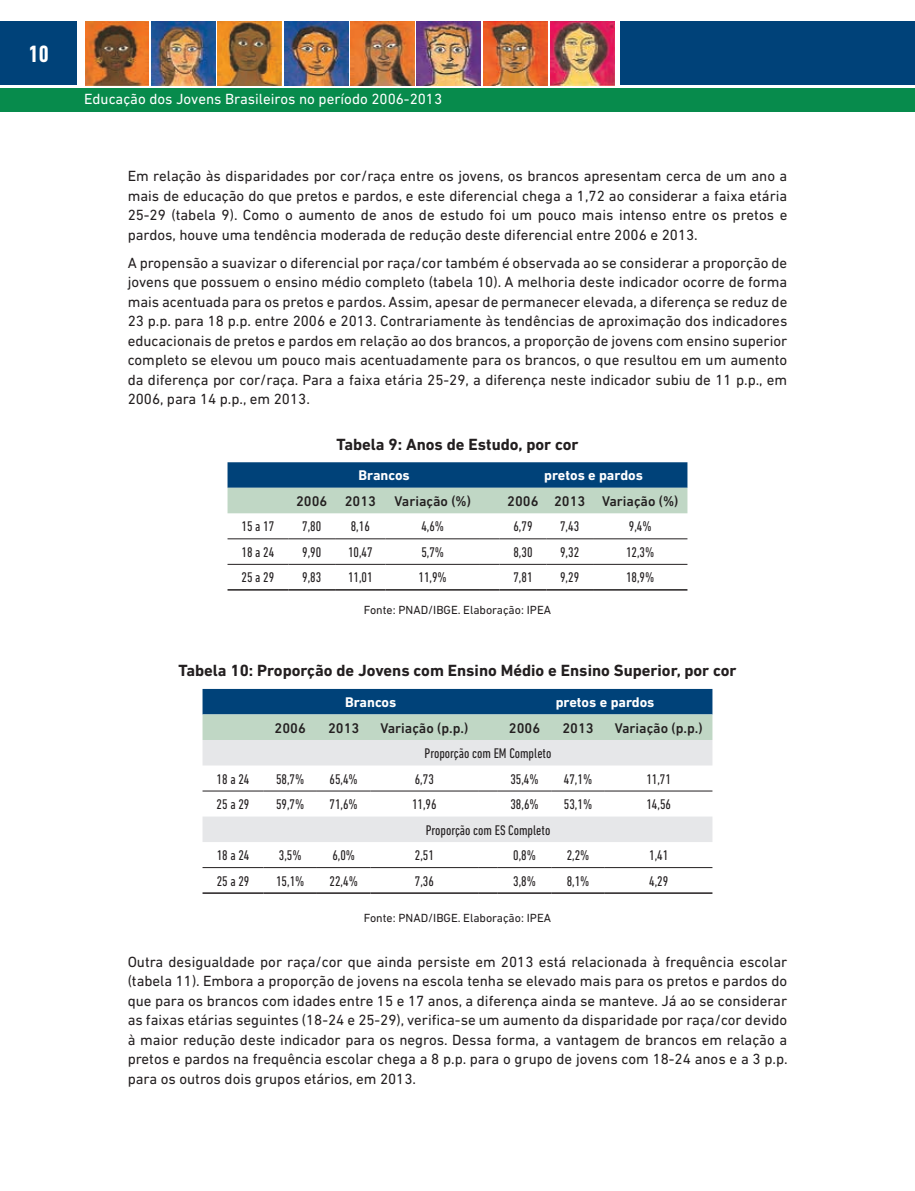
<style>
.page{position:relative;width:915px;height:1191px;background:#fff}
.page>*{position:absolute;margin:0;border:0;box-sizing:border-box;transform-origin:0 0}
.t1{font:700 condensed 24px "DIN Next LT Pro";color:#fff}
.t2{font:700 16.5px "DIN Next LT Pro";color:#231f20}
.t3{font:15px/19.5px "DIN Next LT Pro";color:#231f20;text-align:justify}
.t4{font:15px "DIN Next LT Pro";color:#fff}
.t5{font:condensed 14.25px "DIN Next LT Pro";color:#231f20}
.t6{font:500 14.25px "DIN Next LT Pro";color:#231f20}
.t7{font:700 14.25px "DIN Next LT Pro";color:#fff}
.t8{font:12px "DIN Next LT Pro";color:#231f20}
</style>
<div class="page">
<div style="left:0;top:21px;width:914px;height:64px;background:#004279"></div>
<div style="left:0;top:88px;width:914px;height:24px;background:#078b4c"></div>
<div style="left:78px;top:13px;width:542px;height:72px;background:#fff"></div>
<img style="left:284px;top:21px;width:64px;height:64px">
<img style="left:416px;top:21px;width:64px;height:64px">
<img style="left:483px;top:21px;width:64px;height:64px">
<img style="left:85px;top:21px;width:64px;height:64px">
<img style="left:350px;top:21px;width:64px;height:64px">
<img style="left:550px;top:21px;width:64px;height:64px">
<img style="left:218px;top:21px;width:63px;height:64px">
<img style="left:151px;top:21px;width:64px;height:64px">
<svg style="left:227px;top:462px;width:460px;height:51px;background:#618da0"></svg>
<hr style="left:227px;top:538px;width:61px;height:1px;background:#231f20">
<hr style="left:288px;top:538px;width:47px;height:1px;background:#231f20">
<hr style="left:335px;top:538px;width:50px;height:1px;background:#231f20">
<hr style="left:385px;top:538px;width:95px;height:1px;background:#231f20">
<svg style="left:480px;top:538px;width:19px;height:1px"></svg>
<hr style="left:499px;top:538px;width:47px;height:1px;background:#231f20">
<hr style="left:546px;top:538px;width:46px;height:1px;background:#231f20">
<hr style="left:592px;top:538px;width:95px;height:1px;background:#231f20">
<hr style="left:227px;top:564px;width:61px;height:1px;background:#231f20">
<hr style="left:288px;top:564px;width:47px;height:1px;background:#231f20">
<hr style="left:335px;top:564px;width:50px;height:1px;background:#231f20">
<hr style="left:385px;top:564px;width:95px;height:1px;background:#231f20">
<svg style="left:480px;top:564px;width:19px;height:1px"></svg>
<hr style="left:499px;top:564px;width:47px;height:1px;background:#231f20">
<hr style="left:546px;top:564px;width:46px;height:1px;background:#231f20">
<hr style="left:592px;top:564px;width:95px;height:1px;background:#231f20">
<hr style="left:227px;top:589px;width:61px;height:1px;background:#231f20">
<hr style="left:288px;top:589px;width:47px;height:1px;background:#231f20">
<hr style="left:335px;top:589px;width:50px;height:1px;background:#231f20">
<hr style="left:385px;top:589px;width:95px;height:1px;background:#231f20">
<svg style="left:480px;top:589px;width:19px;height:1px"></svg>
<hr style="left:499px;top:589px;width:47px;height:1px;background:#231f20">
<hr style="left:546px;top:589px;width:46px;height:1px;background:#231f20">
<hr style="left:592px;top:589px;width:95px;height:1px;background:#231f20">
<svg style="left:202px;top:689px;width:510px;height:51px;background:#628ea0"></svg>
<svg style="left:202px;top:740px;width:510px;height:102px"></svg>
<hr style="left:202px;top:790px;width:61px;height:1px;background:#231f20">
<hr style="left:263px;top:790px;width:54px;height:1px;background:#231f20">
<hr style="left:317px;top:790px;width:53px;height:1px;background:#231f20">
<hr style="left:370px;top:790px;width:108px;height:1px;background:#231f20">
<svg style="left:478px;top:790px;width:19px;height:1px"></svg>
<hr style="left:497px;top:790px;width:54px;height:1px;background:#231f20">
<hr style="left:551px;top:790px;width:53px;height:1px;background:#231f20">
<hr style="left:604px;top:790px;width:108px;height:1px;background:#231f20">
<hr style="left:202px;top:867px;width:61px;height:1px;background:#231f20">
<hr style="left:263px;top:867px;width:54px;height:1px;background:#231f20">
<hr style="left:317px;top:867px;width:53px;height:1px;background:#231f20">
<hr style="left:370px;top:867px;width:108px;height:1px;background:#231f20">
<svg style="left:478px;top:867px;width:19px;height:1px"></svg>
<hr style="left:497px;top:867px;width:54px;height:1px;background:#231f20">
<hr style="left:551px;top:867px;width:53px;height:1px;background:#231f20">
<hr style="left:604px;top:867px;width:108px;height:1px;background:#231f20">
<hr style="left:202px;top:892px;width:61px;height:2px;background:#231f20">
<hr style="left:263px;top:892px;width:54px;height:2px;background:#231f20">
<hr style="left:317px;top:892px;width:53px;height:2px;background:#231f20">
<hr style="left:370px;top:892px;width:108px;height:2px;background:#231f20">
<svg style="left:478px;top:892px;width:19px;height:2px"></svg>
<hr style="left:497px;top:892px;width:54px;height:2px;background:#231f20">
<hr style="left:551px;top:892px;width:53px;height:2px;background:#231f20">
<hr style="left:604px;top:892px;width:108px;height:2px;background:#231f20">
<h1 class="t1" style="left:29px;top:40px;width:21px">10</h1>
<p class="t4" style="left:84px;top:90px;width:359px">Educação dos Jovens Brasileiros no período 2006-2013</p>
<p class="t3" style="left:128px;top:166px;width:661px">Em relação às disparidades por cor/raça entre os jovens, os brancos apresentam cerca de um ano a mais de educação do que pretos e pardos, e este diferencial chega a 1,72 ao considerar a faixa etária 25-29 (tabela 9). Como o aumento de anos de estudo foi um pouco mais intenso entre os pretos e pardos, houve uma tendência moderada de redução deste diferencial entre 2006 e 2013.</p>
<p class="t3" style="left:128px;top:253px;width:661px">A propensão a suavizar o diferencial por raça/cor também é observada ao se considerar a proporção de jovens que possuem o ensino médio completo (tabela 10). A melhoria deste indicador ocorre de forma mais acentuada para os pretos e pardos. Assim, apesar de permanecer elevada, a diferença se reduz de 23 p.p. para 18 p.p. entre 2006 e 2013. Contrariamente às tendências de aproximação dos indicadores educacionais de pretos e pardos em relação ao dos brancos, a proporção de jovens com ensino superior completo se elevou um pouco mais acentuadamente para os brancos, o que resultou em um aumento da diferença por cor/raça. Para a faixa etária 25-29, a diferença neste indicador subiu de 11 p.p., em 2006, para 14 p.p., em 2013.</p>
<p class="t2" style="left:336px;top:434px;width:244px">Tabela 9: Anos de Estudo, por cor</p>
<p class="t7" style="left:358px;top:467px;width:53px">Brancos</p>
<p class="t7" style="left:544px;top:467px;width:100px">pretos e pardos</p>
<p class="t6" style="left:296px;top:493px;width:81px">2006 2013</p>
<p class="t6" style="left:394px;top:493px;width:78px">Variação (%)</p>
<p class="t6" style="left:507px;top:493px;width:172px">2006 2013 Variação (%)</p>
<p class="t5" style="left:241px;top:518px;width:34px">15 a 17</p>
<p class="t5" style="left:302px;top:518px;width:21px">7,80</p>
<p class="t5" style="left:350px;top:518px;width:21px">8,16</p>
<p class="t5" style="left:421px;top:518px;width:24px">4,6%</p>
<p class="t5" style="left:513px;top:518px;width:21px">6,79</p>
<p class="t5" style="left:560px;top:518px;width:21px">7,43</p>
<p class="t5" style="left:628px;top:518px;width:24px">9,4%</p>
<p class="t5" style="left:241px;top:544px;width:34px">18 a 24</p>
<p class="t5" style="left:302px;top:544px;width:21px">9,90</p>
<p class="t5" style="left:348px;top:544px;width:26px">10,47</p>
<p class="t5" style="left:421px;top:544px;width:24px">5,7%</p>
<p class="t5" style="left:513px;top:544px;width:21px">8,30</p>
<p class="t5" style="left:560px;top:544px;width:21px">9,32</p>
<p class="t5" style="left:626px;top:544px;width:30px">12,3%</p>
<p class="t5" style="left:241px;top:569px;width:34px">25 a 29</p>
<p class="t5" style="left:302px;top:569px;width:21px">9,83</p>
<p class="t5" style="left:348px;top:569px;width:26px">11,01</p>
<p class="t5" style="left:418px;top:569px;width:30px">11,9%</p>
<p class="t5" style="left:513px;top:569px;width:21px">7,81</p>
<p class="t5" style="left:560px;top:569px;width:21px">9,29</p>
<p class="t5" style="left:626px;top:569px;width:30px">18,9%</p>
<p class="t8" style="left:364px;top:603px;width:189px">Fonte: PNAD/IBGE. Elaboração: IPEA</p>
<p class="t2" style="left:178px;top:661px;width:559px">Tabela 10: Proporção de Jovens com Ensino Médio e Ensino Superior, por cor</p>
<p class="t7" style="left:345px;top:694px;width:53px">Brancos</p>
<p class="t7" style="left:555px;top:694px;width:100px">pretos e pardos</p>
<p class="t6" style="left:274px;top:719px;width:33px">2006</p>
<p class="t6" style="left:328px;top:719px;width:33px">2013</p>
<p class="t6" style="left:380px;top:719px;width:89px">Variação (p.p.)</p>
<p class="t6" style="left:508px;top:719px;width:33px">2006</p>
<p class="t6" style="left:562px;top:719px;width:33px">2013</p>
<p class="t6" style="left:614px;top:719px;width:89px">Variação (p.p.)</p>
<p class="t5" style="left:424px;top:745px;width:128px">Proporção com EM Completo</p>
<p class="t5" style="left:216px;top:770px;width:34px">18 a 24</p>
<p class="t5" style="left:276px;top:770px;width:30px">58,7%</p>
<p class="t5" style="left:329px;top:770px;width:30px">65,4%</p>
<p class="t5" style="left:414px;top:770px;width:21px">6,73</p>
<p class="t5" style="left:510px;top:770px;width:30px">35,4%</p>
<p class="t5" style="left:563px;top:770px;width:30px">47,1%</p>
<p class="t5" style="left:646px;top:770px;width:26px">11,71</p>
<p class="t5" style="left:216px;top:796px;width:34px">25 a 29</p>
<p class="t5" style="left:276px;top:796px;width:30px">59,7%</p>
<p class="t5" style="left:329px;top:796px;width:30px">71,6%</p>
<p class="t5" style="left:412px;top:796px;width:26px">11,96</p>
<p class="t5" style="left:510px;top:796px;width:30px">38,6%</p>
<p class="t5" style="left:563px;top:796px;width:30px">53,1%</p>
<p class="t5" style="left:646px;top:796px;width:26px">14,56</p>
<p class="t5" style="left:425px;top:821px;width:126px">Proporção com ES Completo</p>
<p class="t5" style="left:216px;top:847px;width:34px">18 a 24</p>
<p class="t5" style="left:279px;top:847px;width:24px">3,5%</p>
<p class="t5" style="left:332px;top:847px;width:24px">6,0%</p>
<p class="t5" style="left:414px;top:847px;width:21px">2,51</p>
<p class="t5" style="left:513px;top:847px;width:24px">0,8%</p>
<p class="t5" style="left:566px;top:847px;width:24px">2,2%</p>
<p class="t5" style="left:649px;top:847px;width:21px">1,41</p>
<p class="t5" style="left:217px;top:872px;width:34px">25 a 29</p>
<p class="t5" style="left:276px;top:872px;width:30px">15,1%</p>
<p class="t5" style="left:329px;top:872px;width:30px">22,4%</p>
<p class="t5" style="left:414px;top:872px;width:21px">7,36</p>
<p class="t5" style="left:513px;top:872px;width:24px">3,8%</p>
<p class="t5" style="left:566px;top:872px;width:24px">8,1%</p>
<p class="t5" style="left:649px;top:872px;width:21px">4,29</p>
<p class="t8" style="left:364px;top:910px;width:189px">Fonte: PNAD/IBGE. Elaboração: IPEA</p>
<p class="t3" style="left:128px;top:951px;width:661px">Outra desigualdade por raça/cor que ainda persiste em 2013 está relacionada à frequência escolar (tabela 11). Embora a proporção de jovens na escola tenha se elevado mais para os pretos e pardos do que para os brancos com idades entre 15 e 17 anos, a diferença ainda se manteve. Já ao se considerar as faixas etárias seguintes (18-24 e 25-29), verifica-se um aumento da disparidade por raça/cor devido à maior redução deste indicador para os negros. Dessa forma, a vantagem de brancos em relação a pretos e pardos na frequência escolar chega a 8 p.p. para o grupo de jovens com 18-24 anos e a 3 p.p. para os outros dois grupos etários, em 2013.</p>
</div>
